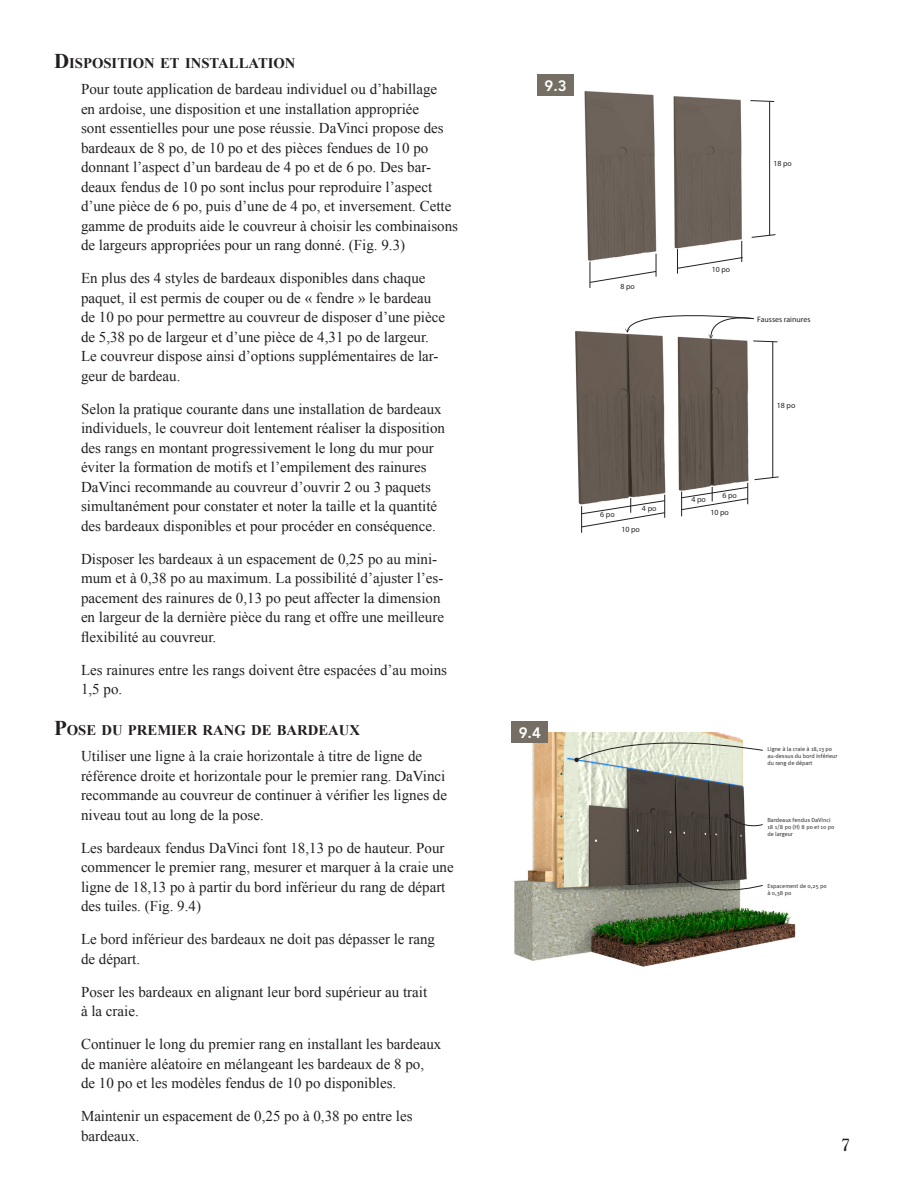
<style>
.page{position:relative;width:918px;height:1188px;background:#fff}
.page>*{position:absolute;margin:0;border:0;box-sizing:border-box;transform-origin:0 0}
.t1{font:700 18px "Goudy Old Style T";color:#231f20}
.Paragraph_Style_2{font:15px/19.5px "Times New Roman";color:#231f20}
.t2{font:800 15px "Avenir LT Std";color:#fff}
.Paragraph_Style_1{font:700 14.7px "Times New Roman";color:#231f20}
.t3{font:7.95px "Myriad Pro";color:#231f20}
.t4{font:7.8px "Myriad Pro";color:#231f20}
.t5{font:5.85px/7.1px "Meta Pro";color:#231f20}
.s1{font-size:21px}
</style>
<div class="page">
<img style="left:552px;top:74px;width:219px;height:187px">
<hr style="left:769px;top:102px;width:1px;height:133px;background:#231f20">
<svg style="left:677px;top:241px;width:66px;height:33px"></svg>
<svg style="left:589px;top:254px;width:68px;height:34px"></svg>
<svg style="left:750px;top:100px;width:25px;height:2px"></svg>
<svg style="left:751px;top:234px;width:25px;height:4px"></svg>
<img style="left:575px;top:331px;width:203px;height:186px">
<hr style="left:773px;top:342px;width:1px;height:135px;background:#231f20">
<svg style="left:581px;top:495px;width:84px;height:38px"></svg>
<svg style="left:681px;top:483px;width:67px;height:33px"></svg>
<svg style="left:754px;top:476px;width:25px;height:4px"></svg>
<svg style="left:625px;top:315px;width:153px;height:27px"></svg>
<div style="left:538px;top:75px;width:36px;height:21px;background:#756e64"></div>
<img style="left:511px;top:732px;width:285px;height:235px">
<svg style="left:574px;top:732px;width:189px;height:30px;background:#dfe2d1"></svg>
<svg style="left:724px;top:813px;width:39px;height:18px"></svg>
<svg style="left:677px;top:872px;width:86px;height:29px"></svg>
<div style="left:512px;top:721px;width:36px;height:22px;background:#756e64"></div>
<p class="Paragraph_Style_1" style="left:54px;top:53px;width:243px"><span class="s1">D</span>ISPOSITION ET INSTALLATION</p>
<p class="Paragraph_Style_2" style="left:81px;top:79px;width:379px">Pour toute application de bardeau individuel ou d’habillage<br>en ardoise, une disposition et une installation appropriée<br>sont essentielles pour une pose réussie. DaVinci propose des bardeaux de 8 po, de 10 po et des pièces fendues de 10 po donnant l’aspect d’un bardeau de 4 po et de 6 po. Des bar&shy;deaux fendus de 10 po sont inclus pour reproduire l’aspect d’une pièce de 6 po, puis d’une de 4 po, et inversement. Cette gamme de produits aide le couvreur à choisir les combinaisons de largeurs appropriées pour un rang donné. (Fig. 9.3)</p>
<p class="Paragraph_Style_2" style="left:81px;top:268px;width:366px">En plus des 4 styles de bardeaux disponibles dans chaque paquet, il est permis de couper ou de « fendre » le bardeau de 10 po pour permettre au couvreur de disposer d’une pièce de 5,38 po de largeur et d’une pièce de 4,31 po de largeur.<br>Le couvreur dispose ainsi d’options supplémentaires de lar&shy;geur de bardeau.</p>
<p class="Paragraph_Style_2" style="left:81px;top:399px;width:366px">Selon la pratique courante dans une installation de bardeaux individuels, le couvreur doit lentement réaliser la disposition des rangs en montant progressivement le long du mur pour éviter la formation de motifs et l’empilement des rainures DaVinci recommande au couvreur d’ouvrir 2 ou 3 paquets simultanément pour constater et noter la taille et la quantité des bardeaux disponibles et pour procéder en conséquence.</p>
<p class="Paragraph_Style_2" style="left:81px;top:549px;width:365px">Disposer les bardeaux à un espacement de 0,25 po au mini&shy;mum et à 0,38 po au maximum. La possibilité d’ajuster l’es&shy;pacement des rainures de 0,13 po peut affecter la dimension en largeur de la dernière pièce du rang et offre une meilleure flexibilité au couvreur.</p>
<p class="Paragraph_Style_2" style="left:81px;top:660px;width:368px">Les rainures entre les rangs doivent être espacées d’au moins<br>1,5 po.</p>
<p class="Paragraph_Style_1" style="left:54px;top:720px;width:308px"><span class="s1">P</span>OSE DU PREMIER RANG DE BARDEAUX</p>
<p class="Paragraph_Style_2" style="left:81px;top:746px;width:368px">Utiliser une ligne à la craie horizontale à titre de ligne de référence droite et horizontale pour le premier rang. DaVinci recommande au couvreur de continuer à vérifier les lignes de niveau tout au long de la pose.</p>
<p class="Paragraph_Style_2" style="left:81px;top:838px;width:374px">Les bardeaux fendus DaVinci font 18,13 po de hauteur. Pour commencer le premier rang, mesurer et marquer à la craie une ligne de 18,13 po à partir du bord inférieur du rang de départ des tuiles. (Fig. 9.4)</p>
<p class="Paragraph_Style_2" style="left:81px;top:929px;width:356px">Le bord inférieur des bardeaux ne doit pas dépasser le rang de départ.</p>
<p class="Paragraph_Style_2" style="left:81px;top:982px;width:348px">Poser les bardeaux en alignant leur bord supérieur au trait à la craie.</p>
<p class="Paragraph_Style_2" style="left:81px;top:1034px;width:362px">Continuer le long du premier rang en installant les bardeaux de manière aléatoire en mélangeant les bardeaux de 8 po, de 10 po et les modèles fendus de 10 po disponibles.</p>
<p class="Paragraph_Style_2" style="left:81px;top:1106px;width:333px">Maintenir un espacement de 0,25 po à 0,38 po entre les bardeaux.</p>
<p class="t2" style="left:545px;top:77px;width:24px">9.3</p>
<p class="t4" style="left:774px;top:160px;width:20px">18 po</p>
<p class="t4" style="left:620px;top:282px;width:16px">8 po</p>
<p class="t3" style="left:600px;top:510px;width:16px">6 po</p>
<p class="t3" style="left:642px;top:504px;width:16px">4 po</p>
<p class="t3" style="left:621px;top:525px;width:20px">10 po</p>
<p class="t4" style="left:712px;top:265px;width:20px">10 po</p>
<p class="t3" style="left:757px;top:315px;width:55px">Fausses rainures</p>
<p class="t3" style="left:777px;top:401px;width:20px">18 po</p>
<p class="t3" style="left:691px;top:495px;width:16px">4 po</p>
<p class="t3" style="left:722px;top:491px;width:16px">6 po</p>
<p class="t3" style="left:710px;top:508px;width:20px">10 po</p>
<p class="t2" style="left:519px;top:724px;width:24px">9.4</p>
<p class="t5" style="left:767px;top:745px;width:72px">Ligne à la craie à 18,13 po au-dessus du bord inférieur du rang de départ</p>
<p class="t5" style="left:767px;top:816px;width:69px">Bardeaux fendus DaVinci<br>18 1/8 po (H) 8 po et 10 po de largeur</p>
<p class="t5" style="left:767px;top:882px;width:61px">Espacement de 0,25 po à 0,38 po</p>
<p class="t1" style="left:841px;top:1134px;width:10px">7</p>
</div>
